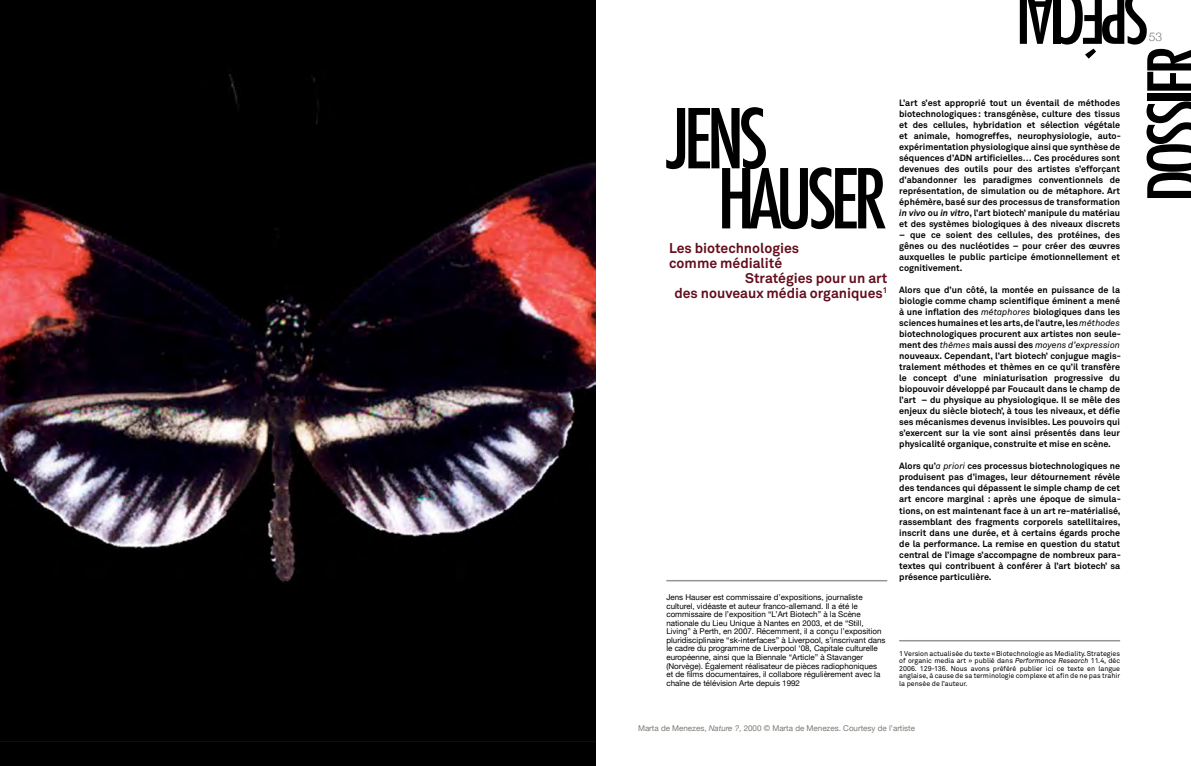
<style>
.page{position:relative;width:1191px;height:766px;background:#fff}
.page>*{position:absolute;margin:0;border:0;box-sizing:border-box;transform-origin:0 0}
.t1{font:500 condensed 80px/60px "Futura";letter-spacing:-.075em;color:#000}
.t2{font:500 condensed 70px "Futura";color:#000}
.t3{font:700 14px "Akkurat";color:#640d1b}
.t4{font:300 12px "Helvetica Neue";color:#7e7a74}
.t5{font:700 9px/11px "Akkurat";color:#000;text-align:justify}
.t6{font:8px/8.5px "Helvetica Neue";color:#000}
.t7{font:8px "Helvetica Neue";color:#7e7a74}
.t8{font:7px/7.5px "Akkurat";color:#000;text-align:justify}
.s1{font-style:italic}
.s2{font-weight:400;font-style:italic}
</style>
<div class="page">
<hr style="left:666px;top:580px;width:221px;height:1px;background:#939598">
<hr style="left:899px;top:640px;width:221px;height:1px;background:#939598">
<div style="left:0;top:0;width:595px;height:765px;background:#000"></div>
<img style="left:0;top:74px;width:595px;height:508px">
<h1 class="t1" style="left:717px;top:109px;width:171px;text-indent:-51px">JENS<br>HAUSER</h1>
<h3 class="t3" style="left:669px;top:239px;width:131px">Les biotechnologies</h3>
<h3 class="t3" style="left:669px;top:254px;width:114px">comme médialité</h3>
<h3 class="t3" style="left:745px;top:269px;width:144px">Stratégies pour un art</h3>
<h3 class="t3" style="left:674px;top:284px;width:215px">des nouveaux média organiques<sup>1</sup></h3>
<p class="t6" style="left:666px;top:593px;width:221px">Jens Hauser est commissaire d’expositions, journaliste culturel, vidéaste et auteur franco-allemand. Il a été le commissaire de l’exposition “L’Art Biotech” à la Scène nationale du Lieu Unique à Nantes en 2003, et de “Still, Living” à Perth, en 2007. Récemment, il a conçu l’exposition pluridisciplinaire “sk-interfaces” à Liverpool, s’inscrivant dans le cadre du programme de Liverpool ‘08, Capitale culturelle européenne, ainsi que la Biennale “Article” à Stavanger (Norvège). également réalisateur de pièces radiophoniques et de films documentaires, il collabore régulièrement avec la chaîne de télévision Arte depuis 1992</p>
<h2 class="t2" style="left:1149px;top:62px;width:21px;rotate:-180deg">SPÉCIAL</h2>
<h3 class="t4" style="left:1148px;top:30px;width:15px">53</h3>
<h2 class="t2" style="left:1129px;top:202px;width:154px;rotate:-90deg">DOSSIE</h2>
<p class="t5" style="left:899px;top:98px;width:223px">L’art s’est approprié tout un éventail de méthodes biotechnologiques: transgénèse, culture des tissus et des cellules, hybridation et sélection végétale et animale, homogreffes, neurophysiologie, auto&shy;expérimentation physiologique ainsi que synthèse de séquences d’ADN artificielles… Ces procédures sont devenues des outils pour des artistes s’efforçant d’abandonner les paradigmes conventionnels de représentation, de simulation ou de métaphore. Art éphémère, basé sur des processus de transformation <span class="s1">in vivo</span> ou <span class="s1">in vitro</span>, l’art biotech’ manipule du matériau et des systèmes biologiques à des niveaux discrets</p>
<p class="t5" style="left:899px;top:230px;width:222px">– que ce soient des cellules, des protéines, des gênes ou des nucléotides – pour créer des œuvres auxquelles le public participe émotionnellement et cognitivement.</p>
<p class="t5" style="left:899px;top:285px;width:223px">Alors que d’un côté, la montée en puissance de la biologie comme champ scientifique éminent a mené à une inflation des <span class="s2">métaphores</span> biologiques dans les sciences humaines et les arts, de l’autre, les <span class="s2">méthodes </span>biotechnologiques procurent aux artistes non seule&shy;ment des <span class="s2">thèmes</span> mais aussi des <span class="s2">moyens d’expression </span>nouveaux. Cependant, l’art biotech’ conjugue magis&shy;tralement méthodes et thèmes en ce qu’il transfère le concept d’une miniaturisation progressive du biopouvoir développé par Foucault dans le champ de l’art – du physique au physiologique. Il se mêle des enjeux du siècle biotech’, à tous les niveaux, et défie ses mécanismes devenus invisibles. Les pouvoirs qui s’exercent sur la vie sont ainsi présentés dans leur physicalité organique, construite et mise en scène.</p>
<p class="t5" style="left:899px;top:460px;width:223px">Alors qu’<span class="s2">a priori</span> ces processus biotechnologiques ne produisent pas d’images, leur détournement révèle des tendances qui dépassent le simple champ de cet art encore marginal : après une époque de simula&shy;tions, on est maintenant face à un art re-matérialisé, rassemblant des fragments corporels satellitaires, inscrit dans une durée, et à certains égards proche de la performance. La remise en question du statut central de l’image s’accompagne de nombreux para&shy;textes qui contribuent à conférer à l’art biotech’ sa présence particulière.</p>
<p class="t8" style="left:899px;top:649px;width:222px">1 Version actualisée du texte «Biotechnologie as Mediality. Strategies of organic media art » publié dans <span class="s1">Performance Research</span> 11.4, déc 2006. 129-136. Nous avons préféré publier ici ce texte en langue anglaise, à cause de sa terminologie complexe et afin de ne pas trahir la pensée de l’auteur.</p>
<p class="t7" style="left:638px;top:723px;width:278px">Marta de Menezes, <span class="s1">Nature ?</span>, 2000 © Marta de Menezes. Courtesy de l’artiste</p>
</div>
